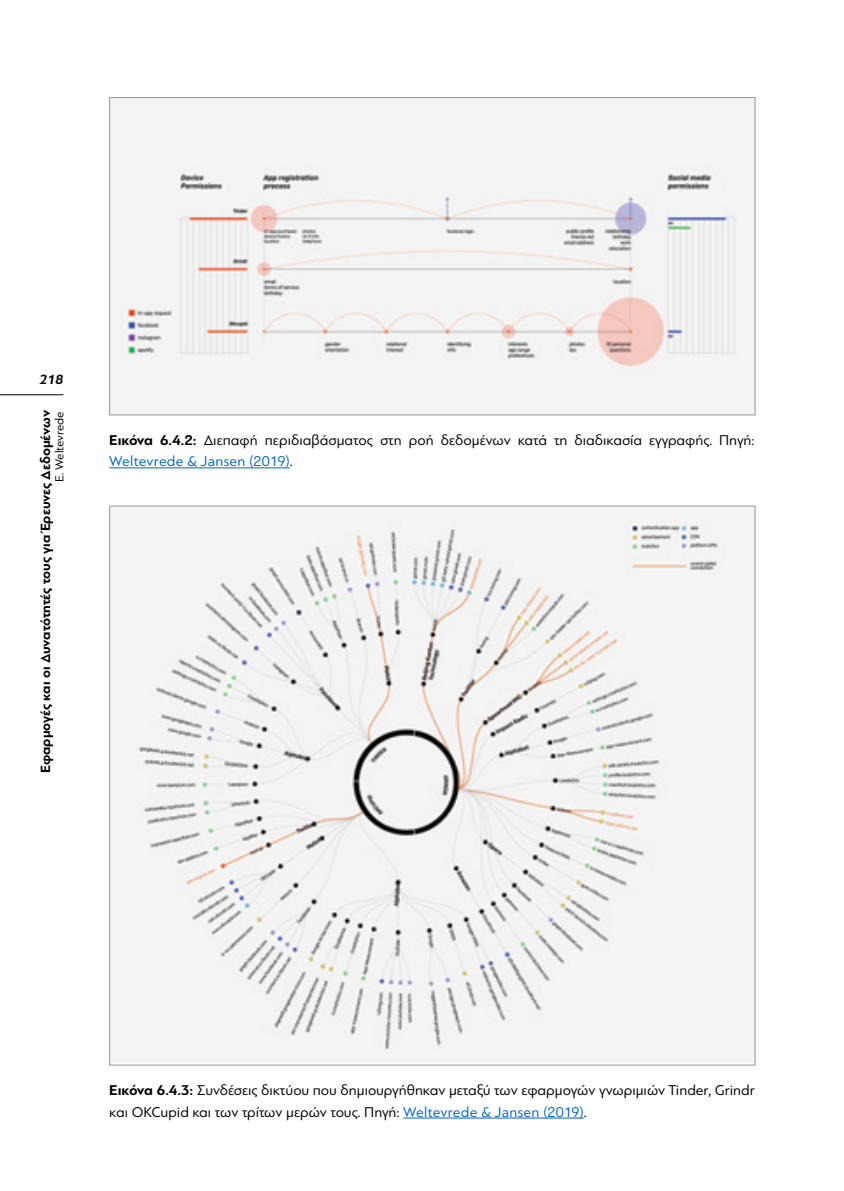
<style>
.page{position:relative;width:844px;height:1191px;background:#fff}
.page>*{position:absolute;margin:0;border:0;box-sizing:border-box;transform-origin:0 0}
.t1{font:14.88px/21.9px "PF Bague Sans Pro";color:#000}
.t2{font:700 14px "PF Bague Sans Pro";color:#000}
.t3{font:italic 700 14px "PF Bague Sans Pro";color:#000}
.t4{font:12.25px "PF Bague Sans Pro";color:#000}
.s1{font-weight:700}
.s2{color:#0563c1}
</style>
<div class="page">
<hr style="left:0;top:394px;width:63px;height:1px;background:#000">
<hr style="left:109px;top:467px;width:181px;height:1px;background:#0563c1">
<hr style="left:403px;top:1117px;width:180px;height:1px;background:#0563c1">
<img style="left:111px;top:99px;width:642px;height:314px">
<img style="left:111px;top:507px;width:642px;height:555px">
<p class="t3" style="left:40px;top:371px;width:25px">218</p>
<p class="t2" style="left:37px;top:773px;width:365px;rotate:-90deg">Εφαρμογές και οι Δυνατότητές τους για Έρευνες Δεδομένων</p>
<p class="t4" style="left:52px;top:482px;width:72px;rotate:-90deg">E. Weltevrede</p>
<p class="t1" style="left:109px;top:429px;width:646px"><span class="s1">Εικόνα 6.4.2:</span> Διεπαφή περιδιαβάσματος στη ροή δεδομένων κατά τη διαδικασία εγγραφής. Πηγή:<br><span class="s2">Weltevrede &amp; Jansen (2019)</span>.</p>
<p class="t1" style="left:109px;top:1079px;width:646px"><span class="s1">Εικόνα 6.4.3:</span> Συνδέσεις δικτύου που δημιουργήθηκαν μεταξύ των εφαρμογών γνωριμιών Tinder, Grindr και OKCupid και των τρίτων μερών τους. Πηγή: <span class="s2">Weltevrede &amp; Jansen (2019)</span>.</p>
</div>
